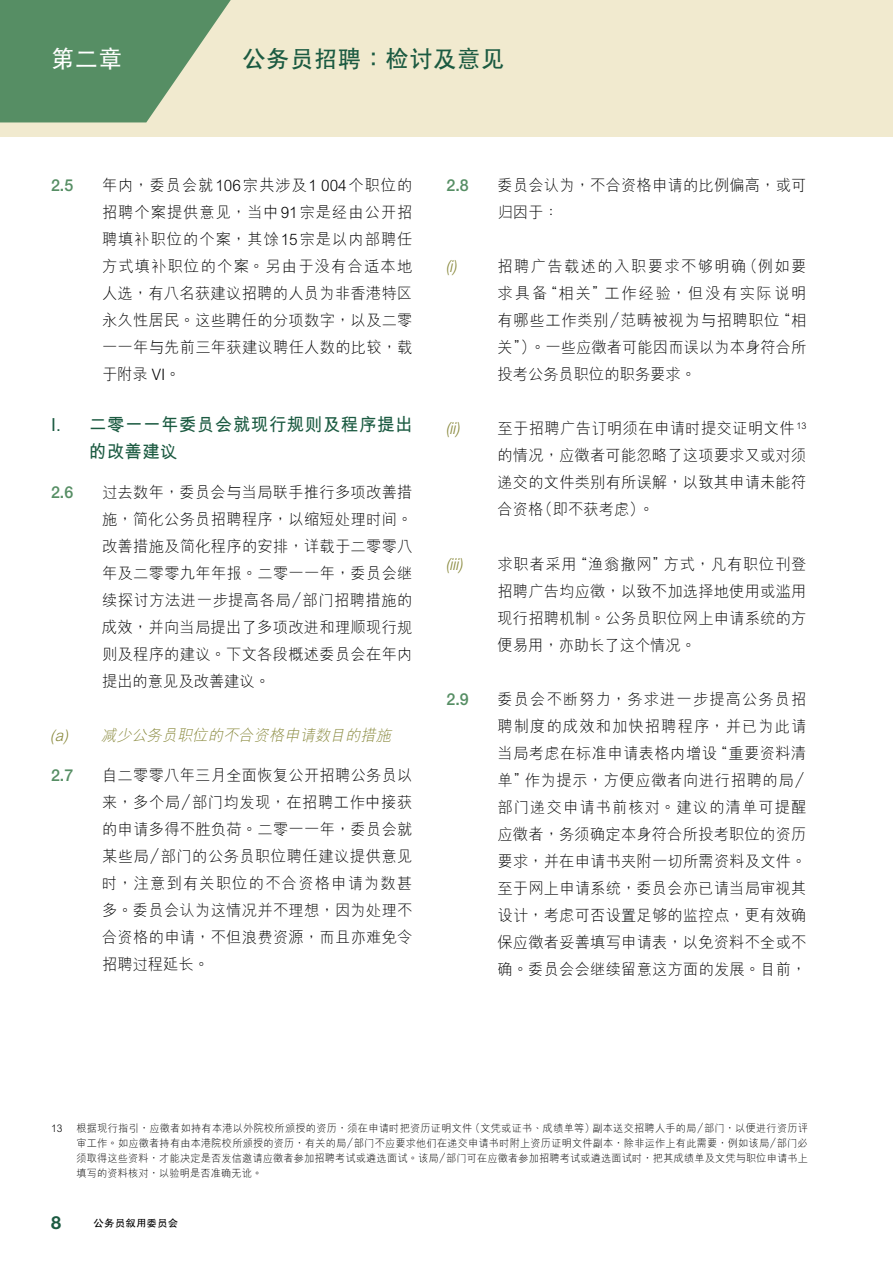
<style>
.page{position:relative;width:893px;height:1263px;background:#fff}
.page>*{position:absolute;margin:0;border:0;box-sizing:border-box;transform-origin:0 0}
.t1{font:700 24px "C Hei 2 HKS";letter-spacing:.025em;color:#1b5a41}
.t2{font:700 24px "C Hei 2 HKS";color:#fff}
.t3{font:700 18px/27px "M Hei HKS";letter-spacing:.03em;color:#1b5a41}
.t4{font:700 18px "Helvetica Neue";color:#1b5a41}
.t5{font:500 16.5px "Helvetica Neue";color:#568e64}
.t6{font:italic 300 16.5px "Helvetica Neue";color:#89893d}
.t7{font:300 15.75px/27px "M Hei HKS";letter-spacing:.015em;color:#000;text-align:justify}
.t8{font:italic 300 15.75px "M Hei HKS";color:#89893d}
.t9{font:300 10.5px/15px "M Hei HKS";letter-spacing:.015em;color:#000;text-align:justify}
.t10{font:700 10.2px "C Hei 2 HKS";letter-spacing:.01em;color:#000}
</style>
<div class="page">
<div style="left:0;top:0;width:893px;height:136px;background:#f1eacf"></div>
<svg style="left:0;top:0;width:231px;height:122px"></svg>
<h1 class="t2" style="left:51px;top:42px;width:73px">第二章</h1>
<h1 class="t1" style="left:242px;top:42px;width:263px">公務員招聘：檢討及意見</h1>
<p class="t5" style="left:51px;top:176px;width:24px">2.5</p>
<p class="t7" style="left:102px;top:172px;width:312px">年內，委員會就106宗共涉及1 004個職位的招聘個案提供意見，當中91宗是經由公開招聘填補職位的個案，其餘15宗是以內部聘任方式填補職位的個案。另由於沒有合適本地人選，有八名獲建議招聘的人員為非香港特區永久性居民。這些聘任的分項數字，以及二零一一年與先前三年獲建議聘任人數的比較，載於附錄 VI。</p>
<p class="t3" style="left:89px;top:410px;width:325px;text-indent:-38px">I. 二零一一年委員會就現行規則及程序提出的改善建議</p>
<p class="t5" style="left:51px;top:482px;width:24px">2.6</p>
<p class="t7" style="left:102px;top:478px;width:312px">過去數年，委員會與當局聯手推行多項改善措施，簡化公務員招聘程序，以縮短處理時間。改善措施及簡化程序的安排，詳載於二零零八年及二零零九年年報。二零一一年，委員會繼續探討方法進一步提高各局／部門招聘措施的成效，並向當局提出了多項改進和理順現行規則及程序的建議。下文各段概述委員會在年內提出的意見及改善建議。</p>
<p class="t8" style="left:50px;top:724px;width:347px">(a) 減少公務員職位的不合資格申請數目的措施</p>
<p class="t5" style="left:51px;top:765px;width:24px">2.7</p>
<p class="t7" style="left:102px;top:761px;width:312px">自二零零八年三月全面恢復公開招聘公務員以來，多個局／部門均發現，在招聘工作中接獲的申請多得不勝負荷。二零一一年，委員會就某些局／部門的公務員職位聘任建議提供意見時，注意到有關職位的不合資格申請為數甚多。委員會認為這情況並不理想，因為處理不合資格的申請，不但浪費資源，而且亦難免令招聘過程延長。</p>
<p class="t5" style="left:446px;top:176px;width:24px">2.8</p>
<p class="t7" style="left:497px;top:172px;width:310px">委員會認為，不合資格申請的比例偏高，或可歸因於：</p>
<p class="t6" style="left:446px;top:257px;width:13px">(i)</p>
<p class="t7" style="left:497px;top:253px;width:311px">招聘廣告載述的入職要求不夠明確（例如要求具備“相關”工作經驗，但沒有實際說明有哪些工作類別／範疇被視為與招聘職位“相關”）。一些應徵者可能因而誤以為本身符合所投考公務員職位的職務要求。</p>
<p class="t6" style="left:446px;top:419px;width:16px">(ii)</p>
<p class="t7" style="left:497px;top:415px;width:310px">至於招聘廣告訂明須在申請時提交證明文件 <sup>13</sup>的情況，應徵者可能忽略了這項要求又或對須遞交的文件類別有所誤解，以致其申請未能符合資格（即不獲考慮）。</p>
<p class="t6" style="left:446px;top:554px;width:19px">(iii)</p>
<p class="t7" style="left:497px;top:550px;width:310px">求職者採用“漁翁撤網”方式，凡有職位刊登招聘廣告均應徵，以致不加選擇地使用或濫用現行招聘機制。公務員職位網上申請系統的方便易用，亦助長了這個情況。</p>
<p class="t5" style="left:446px;top:689px;width:24px">2.9</p>
<p class="t7" style="left:497px;top:685px;width:315px;text-align:left">委員會不斷努力，務求進一步提高公務員招聘制度的成效和加快招聘程序，並已為此請當局考慮在標準申請表格內增設“重要資料清單”作為提示，方便應徵者向進行招聘的局／部門遞交申請書前核對。建議的清單可提醒應徵者，務須確定本身符合所投考職位的資歷要求，並在申請書夾附一切所需資料及文件。至於網上申請系統，委員會亦已請當局審視其設計，考慮可否設置足夠的監控點，更有效確保應徵者妥善填寫申請表，以免資料不全或不確。委員會會繼續留意這方面的發展。目前，</p>
<p class="t9" style="left:51px;top:1120px;width:13px">13</p>
<p class="t9" style="left:77px;top:1120px;width:733px">根據現行指引，應徵者如持有本港以外院校所頒授的資歷，須在申請時把資歷證明文件（文憑或證書、成績單等）副本送交招聘人手的局／部門，以便進行資歷評審工作。如應徵者持有由本港院校所頒授的資歷，有關的局／部門不應要求他們在遞交申請書時附上資歷證明文件副本，除非運作上有此需要，例如該局／部門必須取得這些資料，才能決定是否發信邀請應徵者參加招聘考試或遴選面試。該局／部門可在應徵者參加招聘考試或遴選面試時，把其成績單及文憑與職位申請書上填寫的資料核對，以驗明是否準確無訛。</p>
<p class="t4" style="left:51px;top:1211px;width:12px">8</p>
<p class="t10" style="left:94px;top:1215px;width:86px">公務員敍用委員會</p>
</div>
